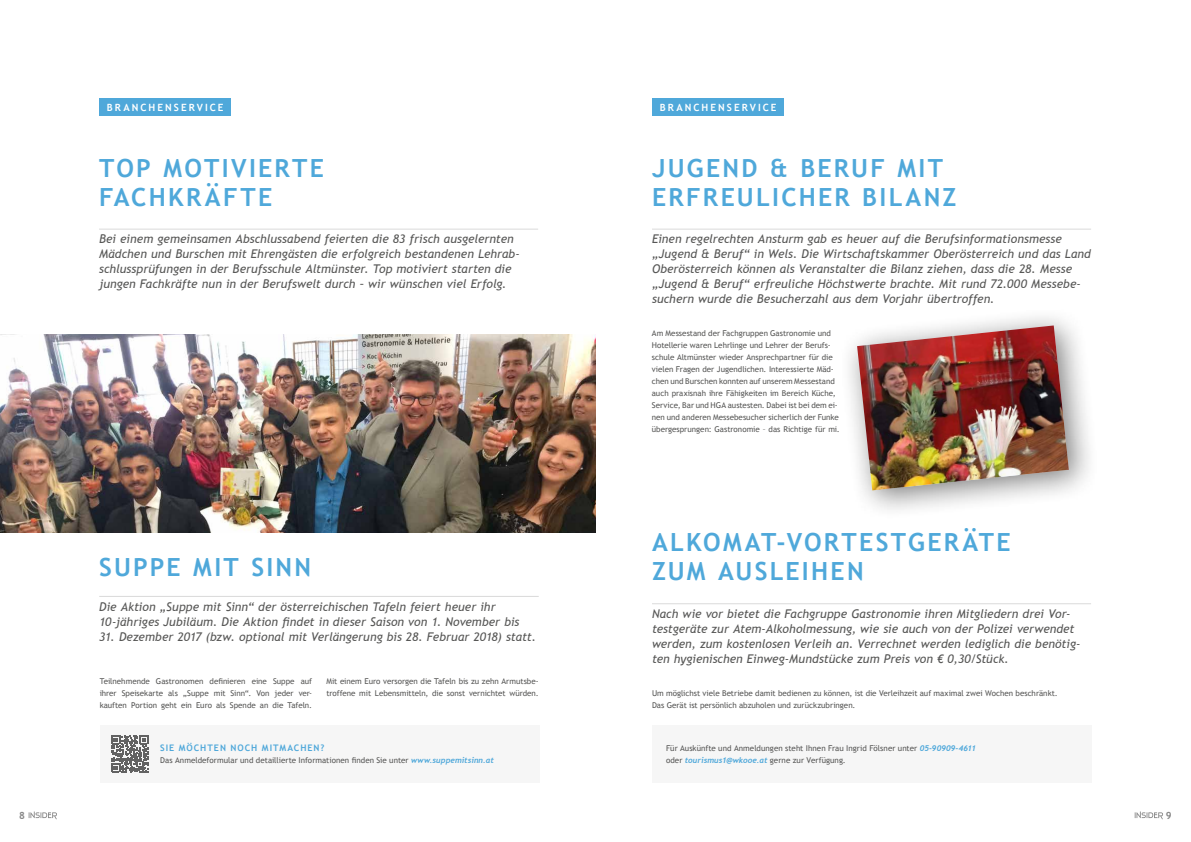
<style>
.page{position:relative;width:1191px;height:842px;background:#fff}
.page>*{position:absolute;margin:0;border:0;box-sizing:border-box;transform-origin:0 0}
.t1{font:700 25px/29px "Trebuchet MS";letter-spacing:.09em;color:#4fa8da}
.t2{font:italic 12px/15px "Trebuchet MS";color:#575756}
.t3{font:700 10px "Trebuchet MS";letter-spacing:.205em;color:#fff}
.t4{font:700 10px "Trebuchet MS";color:#878787}
.t5{font:700 9px "Trebuchet MS";letter-spacing:.11em;color:#4fa8da}
.t6{font:8px/12px "Trebuchet MS";color:#575756}
.s1{font-family:"Trebuchet";font-weight:700;font-style:italic;color:#4fa8da}
</style>
<div class="page">
<hr style="left:652px;top:229px;width:439px;height:1px;background:#dadada">
<hr style="left:99px;top:229px;width:439px;height:1px;background:#dadada">
<hr style="left:652px;top:604px;width:439px;height:1px;background:#dadada">
<div style="left:652px;top:99px;width:131px;height:17px;background:#4fa8da"></div>
<div style="left:99px;top:99px;width:131px;height:17px;background:#4fa8da"></div>
<div style="left:652px;top:725px;width:439px;height:58px;background:#f6f6f6"></div>
<hr style="left:99px;top:596px;width:440px;height:1px;background:#dadada">
<div style="left:100px;top:725px;width:439px;height:58px;background:#f6f6f6"></div>
<svg style="left:111px;top:735px;width:37px;height:37px"></svg>
<div style="left:837px;top:306px;width:262px;height:215px;background:#000;opacity:.5"></div>
<img style="left:857px;top:325px;width:212px;height:165px">
<img style="left:0;top:334px;width:595px;height:199px">
<svg style="left:29px;top:811px;width:28px;height:8px"></svg>
<svg style="left:1134px;top:811px;width:29px;height:8px"></svg>
<p class="t3" style="left:107px;top:101px;width:118px">BRANCHENSERVICE</p>
<p class="t3" style="left:660px;top:101px;width:118px">BRANCHENSERVICE</p>
<h1 class="t1" style="left:99px;top:153px;width:226px">TOP MOTIVIERTE<br>FACHKRÄFTE</h1>
<p class="t2" style="left:99px;top:232px;width:422px">Bei einem gemeinsamen Abschlussabend feierten die 83 frisch ausgelernten Mädchen und Burschen mit Ehrengästen die erfolgreich bestandenen Lehrab&shy;schlussprüfungen in der Berufsschule Altmünster. Top motiviert starten die jungen Fachkräfte nun in der Berufswelt durch – wir wünschen viel Erfolg.</p>
<h1 class="t1" style="left:99px;top:552px;width:214px">SUPPE MIT SINN</h1>
<p class="t2" style="left:99px;top:599px;width:422px">Die Aktion „Suppe mit Sinn“ der österreichischen Tafeln feiert heuer ihr<br>10-jähriges Jubiläum. Die Aktion findet in dieser Saison von 1. November bis</p>
<p class="t2" style="left:99px;top:629px;width:438px">31. Dezember 2017 (bzw. optional mit Verlängerung bis 28. Februar 2018) statt.</p>
<p class="t6" style="left:100px;top:675px;width:214px;text-align:justify">Teilnehmende Gastronomen definieren eine Suppe auf ihrer Speisekarte als „Suppe mit Sinn“. Von jeder ver&shy;kauften Portion geht ein Euro als Spende an die Tafeln.</p>
<p class="t6" style="left:326px;top:675px;width:214px">Mit einem Euro versorgen die Tafeln bis zu zehn Armutsbe&shy;troffene mit Lebensmitteln, die sonst vernichtet würden.</p>
<p class="t5" style="left:160px;top:742px;width:166px">SIE MÖCHTEN NOCH MITMACHEN?</p>
<p class="t6" style="left:160px;top:754px;width:335px">Das Anmeldeformular und detaillierte Informationen finden Sie unter <span class="s1">www.suppemitsinn.at</span></p>
<h1 class="t1" style="left:652px;top:153px;width:306px">JUGEND &amp; BERUF MIT<br>ERFREULICHER BILANZ</h1>
<p class="t2" style="left:652px;top:232px;width:440px">Einen regelrechten Ansturm gab es heuer auf die Berufsinformationsmesse „Jugend &amp; Beruf“ in Wels. Die Wirtschaftskammer Oberösterreich und das Land Oberösterreich können als Veranstalter die Bilanz ziehen, dass die 28. Messe „Jugend &amp; Beruf“ erfreuliche Höchstwerte brachte. Mit rund 72.000 Messebe&shy;suchern wurde die Besucherzahl aus dem Vorjahr übertroffen.</p>
<p class="t6" style="left:652px;top:327px;width:189px">Am Messestand der Fachgruppen Gastronomie und Hotellerie waren Lehrlinge und Lehrer der Berufs&shy;schule Altmünster wieder Ansprechpartner für die vielen Fragen der Jugendlichen. Interessierte Mäd&shy;chen und Burschen konnten auf unserem Messestand auch praxisnah ihre Fähigkeiten im Bereich Küche, Service, Bar und HGA austesten. Dabei ist bei dem ei&shy;nen und anderen Messebesucher sicherlich der Funke übergesprungen: Gastronomie – das Richtige für mi.</p>
<h1 class="t1" style="left:652px;top:528px;width:360px">ALKOMAT-VORTESTGERÄTE<br>ZUM AUSLEIHEN</h1>
<p class="t2" style="left:652px;top:606px;width:430px">Nach wie vor bietet die Fachgruppe Gastronomie ihren Mitgliedern drei Vor&shy;testgeräte zur Atem-Alkoholmessung, wie sie auch von der Polizei verwendet werden, zum kostenlosen Verleih an. Verrechnet werden lediglich die benötig&shy;ten hygienischen Einweg-Mundstücke zum Preis von € 0,30/Stück.</p>
<p class="t6" style="left:652px;top:687px;width:407px">Um möglichst viele Betriebe damit bedienen zu können, ist die Verleihzeit auf maximal zwei Wochen beschränkt.<br>Das Gerät ist persönlich abzuholen und zurückzubringen.</p>
<p class="t6" style="left:666px;top:742px;width:311px;line-height:11.5px">Für Auskünfte und Anmeldungen steht Ihnen Frau Ingrid Fölsner unter <span class="s1">05-90909-4611 </span>oder <span class="s1">tourismus1@wkooe.at</span> gerne zur Verfügung.</p>
<p class="t4" style="left:19px;top:809px;width:7px">8</p>
<p class="t4" style="left:1165px;top:809px;width:7px">9</p>
</div>
